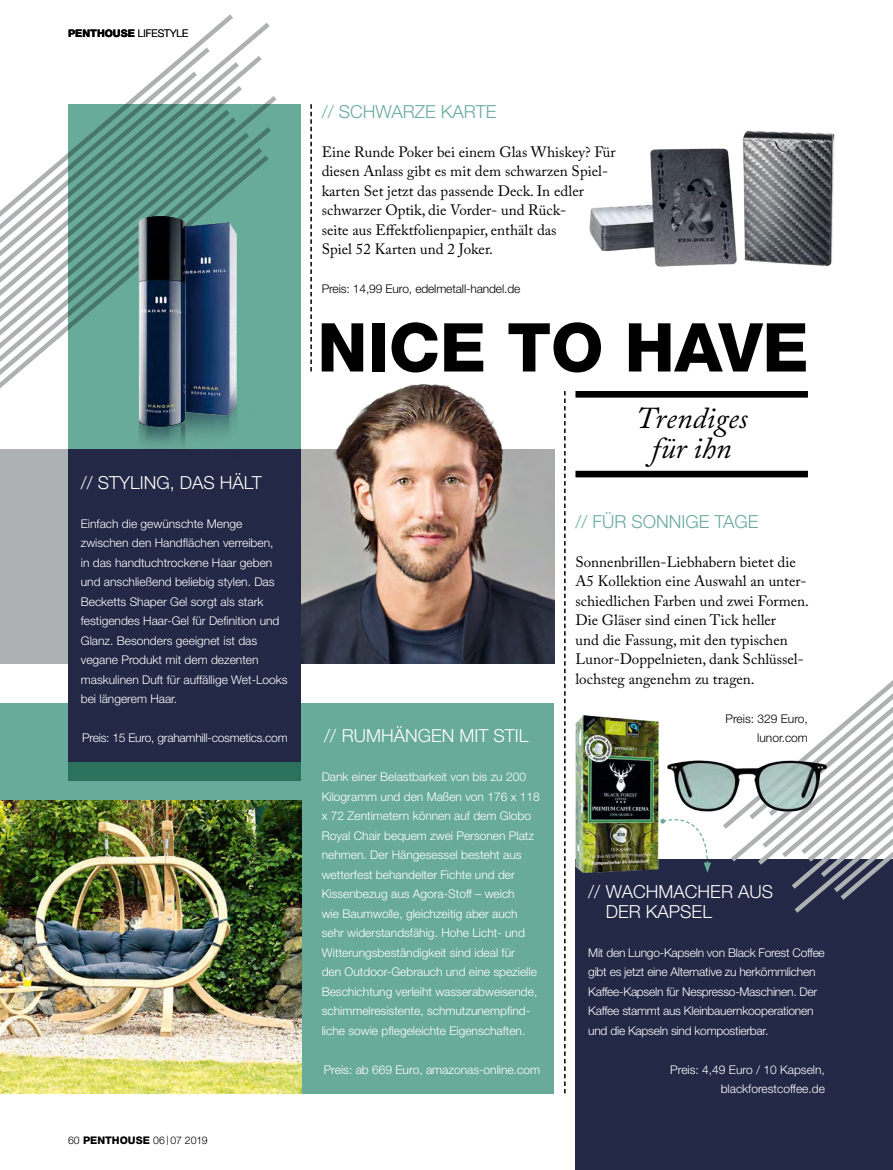
<style>
.page{position:relative;width:893px;height:1170px;background:#fff}
.page>*{position:absolute;margin:0;border:0;box-sizing:border-box;transform-origin:0 0}
.t1{font:800 67.35px "Helvetica Neue LT Std";color:#000}
.t2{font:italic 30.15px/30.2px "Adobe Caslon Pro";color:#000;text-align:center}
.t3{font:300 18px/19.5px "Helvetica Neue LT Std";color:#fff}
.t4{font:300 18px "Helvetica Neue LT Std";color:#69ab9a}
.t5{font:15px/19.5px "Adobe Caslon Pro";color:#000}
.t6{font:300 12px/19.5px "Helvetica Neue LT Std";color:#fff}
.t7{font:300 12px/19.5px "Helvetica Neue LT Std";letter-spacing:-.02em;color:#fff}
.t8{font:300 12px/19.5px "Helvetica Neue LT Std";letter-spacing:-.01em;color:#000;text-align:right}
.t9{font:300 10.5px "Helvetica Neue LT Std";letter-spacing:-.01em;color:#000}
.t10{font:800 10.5px "Helvetica Neue LT Std";color:#000}
.s1{font-weight:300}
.s2{font-weight:800}
.s3{font-size:13.05px}
</style>
<div class="page">
<div style="left:575px;top:859px;width:318px;height:310px;background:#222845"></div>
<svg style="left:745px;top:680px;width:148px;height:233px"></svg>
<div style="left:0;top:703px;width:554px;height:390px;background:#69ab9a"></div>
<div style="left:0;top:449px;width:554px;height:215px;background:#adb1b1"></div>
<img style="left:300px;top:384px;width:254px;height:279px">
<svg style="left:68px;top:105px;width:232px;height:676px;background:#347866"></svg>
<div style="left:575px;top:391px;width:233px;height:6px;background:#000"></div>
<div style="left:575px;top:471px;width:233px;height:6px;background:#000"></div>
<div style="left:68px;top:449px;width:232px;height:312px;background:#222845"></div>
<img style="left:575px;top:716px;width:84px;height:157px">
<svg style="left:187px;top:18px;width:83px;height:33px"></svg>
<svg style="left:140px;top:51px;width:122px;height:40px"></svg>
<svg style="left:68px;top:91px;width:213px;height:63px"></svg>
<svg style="left:68px;top:122px;width:208px;height:32px;background:#5c9687"></svg>
<svg style="left:0;top:151px;width:273px;height:238px"></svg>
<svg style="left:310px;top:104px;width:2px;height:50px"></svg>
<svg style="left:564px;top:391px;width:2px;height:702px"></svg>
<svg style="left:660px;top:818px;width:51px;height:54px"></svg>
<img style="left:589px;top:130px;width:246px;height:137px">
<img style="left:649px;top:749px;width:190px;height:68px">
<img style="left:0;top:800px;width:301px;height:293px">
<img style="left:60px;top:154px;width:256px;height:306px">
<p class="t10" style="left:68px;top:27px;width:122px">PENTHOUSE <span class="s1">LIFESTYLE</span></p>
<h3 class="t3" style="left:81px;top:472px;width:183px">// STYLING, DAS HÄLT</h3>
<p class="t6" style="left:81px;top:513px;width:208px">Einfach die gewünschte Menge zwischen den Handflächen verreiben,<br>in das handtuchtrockene Haar geben und anschließend beliebig stylen. Das Becketts Shaper Gel sorgt als stark festigendes Haar-Gel für Definition und Glanz. Besonders geeignet ist das vegane Produkt mit dem dezenten maskulinen Duft für auffällige Wet-Looks bei längerem Haar.</p>
<p class="t7" style="left:82px;top:728px;width:207px">Preis: 15 Euro, grahamhill-cosmetics.com</p>
<p class="t9" style="left:68px;top:1134px;width:141px">60 <span class="s2">PENTHOUSE</span> 06 <span class="s3">I</span> 07 2019</p>
<h3 class="t4" style="left:322px;top:100px;width:176px">// SCHWARZE KARTE</h3>
<p class="t5" style="left:322px;top:142px;width:295px">Eine Runde Poker bei einem Glas Whiskey? Für diesen Anlass gibt es mit dem schwarzen Spiel&shy;karten Set jetzt das passende Deck. In edler schwarzer Optik, die Vorder- und Rück-<br>seite aus Effektfolienpapier, enthält das<br>Spiel 52 Karten und 2 Joker.</p>
<p class="t8" style="left:322px;top:279px;width:200px">Preis: 14,99 Euro, edelmetall-handel.de</p>
<h1 class="t1" style="left:317px;top:307px;width:493px">NICE TO HAVE</h1>
<h3 class="t3" style="left:324px;top:725px;width:206px">// RUMHÄNGEN MIT STIL</h3>
<p class="t6" style="left:322px;top:767px;width:220px">Dank einer Belastbarkeit von bis zu 200<br>Kilogramm und den Maßen von 176 x 118 x 72 Zentimetern können auf dem Globo Royal Chair bequem zwei Personen Platz nehmen. Der Hängesessel besteht aus wetterfest behandelter Fichte und der Kissenbezug aus Agora-Stoff – weich<br>wie Baumwolle, gleichzeitig aber auch sehr widerstandsfähig. Hohe Licht- und Witterungsbeständigkeit sind ideal für<br>den Outdoor-Gebrauch und eine spezielle Beschichtung verleiht wasserabweisende, schimmelresistente, schmutzunempfind&shy;liche sowie pflegeleichte Eigenschaften.</p>
<p class="t6" style="left:324px;top:1059px;width:218px">Preis: ab 669 Euro, amazonas-online.com</p>
<h2 class="t2" style="left:636px;top:402px;width:113px">Trendiges für ihn</h2>
<h3 class="t4" style="left:575px;top:510px;width:185px">// FÜR SONNIGE TAGE</h3>
<p class="t5" style="left:575px;top:551px;width:235px">Sonnenbrillen-Liebhabern bietet die A5 Kollektion eine Auswahl an unter&shy;schiedlichen Farben und zwei Formen.<br>Die Gläser sind einen Tick heller<br>und die Fassung, mit den typischen Lunor-Doppelnieten, dank Schlüssel&shy;lochsteg angenehm zu tragen.</p>
<p class="t8" style="left:725px;top:708px;width:84px">Preis: 329 Euro, lunor.com</p>
<h3 class="t3" style="left:606px;top:881px;width:169px;text-indent:-18px">// WACHMACHER AUS<br>DER KAPSEL</h3>
<p class="t7" style="left:588px;top:942px;width:238px">Mit den Lungo-Kapseln von Black Forest Coffee gibt es jetzt eine Alternative zu herkömmlichen Kaffee-Kapseln für Nespresso-Maschinen. Der Kaffee stammt aus Kleinbauernkooperationen und die Kapseln sind kompostierbar.</p>
<p class="t6" style="left:670px;top:1059px;width:156px;text-align:right">Preis: 4,49 Euro / 10 Kapseln, blackforestcoffee.de</p>
</div>
